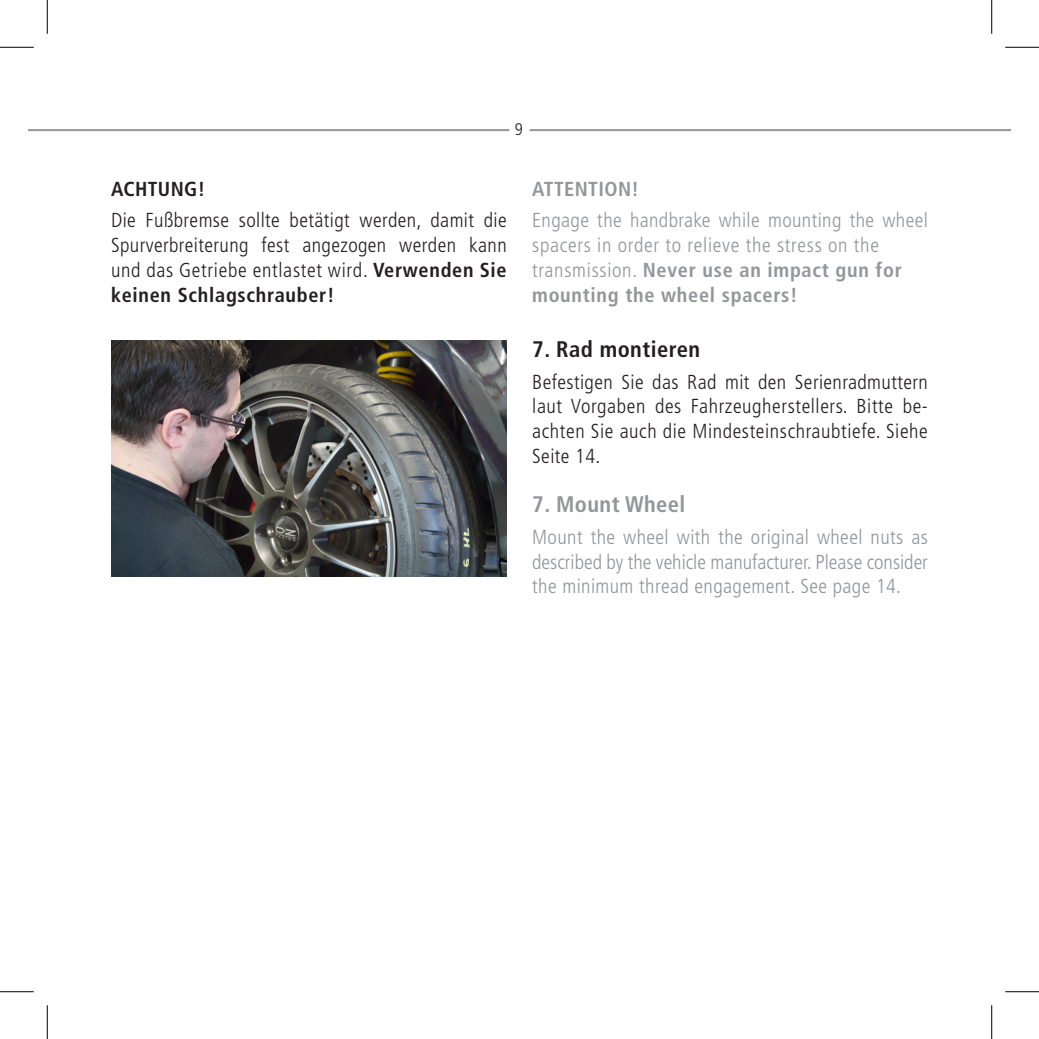
<style>
.page{position:relative;width:1039px;height:1039px;background:#fff}
.page>*{position:absolute;margin:0;border:0;box-sizing:border-box;transform-origin:0 0}
.t1{font:700 condensed 22.5px "Frutiger LT Std";letter-spacing:.02em;color:#231f20}
.t2{font:700 condensed 22.5px "Frutiger LT Std";letter-spacing:.02em;color:#939598}
.t3{font:300 condensed 20.25px/24.8px "Frutiger LT Std";letter-spacing:.03em;color:#231f20;text-align:justify}
.t4{font:300 condensed 20.25px/24.8px "Frutiger LT Std";letter-spacing:.02em;color:#939598;text-align:justify}
.t5{font:700 condensed 20.25px "Frutiger LT Std";letter-spacing:.02em;color:#939598}
.t6{font:700 condensed 20.25px "Frutiger LT Std";letter-spacing:.02em;color:#231f20}
.t7{font:300 condensed 16.88px "Frutiger LT Std";color:#231f20}
.s1{font-weight:700}
</style>
<div class="page">
<hr style="left:28px;top:129px;width:982px;height:2px;background:#939598">
<div style="left:509px;top:119px;width:20px;height:20px;background:#fff;border-radius:50%"></div>
<img style="left:111px;top:341px;width:395px;height:236px">
<hr style="left:0;top:47px;width:34px;height:1px;background:#000">
<hr style="left:1005px;top:47px;width:33px;height:1px;background:#000">
<hr style="left:0;top:991px;width:34px;height:1px;background:#000">
<hr style="left:1005px;top:991px;width:33px;height:1px;background:#000">
<hr style="left:47px;top:0;width:1px;height:34px;background:#000">
<hr style="left:47px;top:1005px;width:1px;height:33px;background:#000">
<hr style="left:991px;top:0;width:1px;height:34px;background:#000">
<hr style="left:991px;top:1005px;width:1px;height:33px;background:#000">
<p class="t7" style="left:515px;top:120px;width:10px">9</p>
<p class="t6" style="left:111px;top:177px;width:96px">ACHTUNG!</p>
<p class="t3" style="left:111px;top:208px;width:397px">Die Fußbremse sollte betätigt werden, damit die Spurverbreiterung fest angezogen werden kann und das Getriebe entlastet wird. <span class="s1">Verwenden Sie keinen Schlagschrauber!</span></p>
<p class="t5" style="left:532px;top:177px;width:108px">ATTENTION!</p>
<p class="t4" style="left:532px;top:208px;width:397px;text-align:left">Engage the handbrake while mounting the wheel spacers in order to relieve the stress on the transmission. <span class="s1">Never use an impact gun for mounting the wheel spacers!</span></p>
<p class="t1" style="left:532px;top:336px;width:169px">7. Rad montieren</p>
<p class="t3" style="left:532px;top:369px;width:397px">Befestigen Sie das Rad mit den Serienradmuttern laut Vorgaben des Fahrzeugherstellers. Bitte be&shy;achten Sie auch die Mindesteinschraubtiefe. Siehe Seite 14.</p>
<p class="t2" style="left:532px;top:491px;width:155px">7. Mount Wheel</p>
<p class="t4" style="left:532px;top:525px;width:397px">Mount the wheel with the original wheel nuts as described by the vehicle manufacturer. Please consider the minimum thread engagement. See page 14.</p>
</div>
